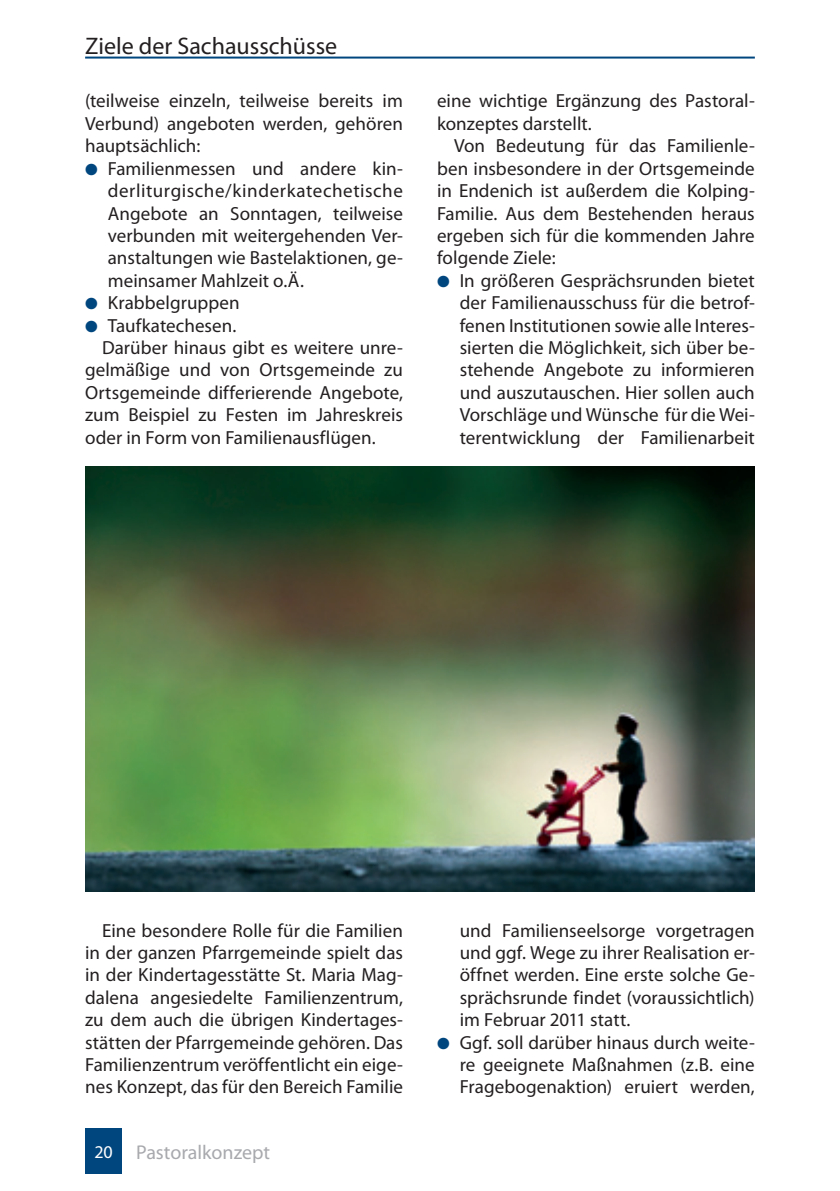
<style>
.page{position:relative;width:840px;height:1191px;background:#fff}
.page>*{position:absolute;margin:0;border:0;box-sizing:border-box;transform-origin:0 0}
.t1{font:24px "Myriad Pro";color:#231f20}
.t2{font:20px "Myriad Pro";color:#a8a9ad}
.t3{font:19px/22.4px "Myriad Pro";letter-spacing:.005em;color:#231f20;text-align:justify}
.s1{color:#00467e}
.s2{font-size:18px;color:#fff}
</style>
<div class="page">
<hr style="left:85px;top:57px;width:669px;height:2px;background:#00467e">
<div style="left:85px;top:1128px;width:37px;height:46px;background:#00467e"></div>
<img style="left:85px;top:467px;width:668px;height:424px">
<p class="t1" style="left:85px;top:31px;width:253px">Ziele der Sachausschüsse</p>
<p class="t3" style="left:85px;top:90px;width:319px">(teilweise einzeln, teilweise bereits im Verbund) angeboten werden, gehören hauptsächlich:</p>
<p class="t3" style="left:108px;top:157px;width:296px;text-indent:-23px"><span class="s1">●</span> Familienmessen und andere kin&shy;derliturgische/kinderkatechetische Angebote an Sonntagen, teilweise verbunden mit weitergehenden Ver&shy;anstaltungen wie Bastelaktionen, ge&shy;meinsamer Mahlzeit o.Ä.</p>
<p class="t3" style="left:85px;top:291px;width:156px"><span class="s1">●</span> Krabbelgruppen</p>
<p class="t3" style="left:85px;top:314px;width:153px"><span class="s1">●</span> Taufkatechesen.</p>
<p class="t3" style="left:102px;top:336px;width:302px">Darüber hinaus gibt es weitere unre-</p>
<p class="t3" style="left:85px;top:358px;width:319px">gelmäßige und von Ortsgemeinde zu</p>
<p class="t3" style="left:85px;top:381px;width:319px">Ortsgemeinde differierende Angebote,</p>
<p class="t3" style="left:85px;top:403px;width:319px">zum Beispiel zu Festen im Jahreskreis</p>
<p class="t3" style="left:85px;top:426px;width:292px">oder in Form von Familienausflügen.</p>
<p class="t3" style="left:437px;top:90px;width:319px">eine wichtige Ergänzung des Pastoral&shy;konzeptes darstellt.</p>
<p class="t3" style="left:437px;top:134px;width:319px;text-indent:17px">Von Bedeutung für das Familienle&shy;ben insbesondere in der Ortsgemeinde in Endenich ist außerdem die Kolping-Familie. Aus dem Bestehenden heraus ergeben sich für die kommenden Jahre folgende Ziele:</p>
<p class="t3" style="left:459px;top:269px;width:296px;text-indent:-23px"><span class="s1">●</span> In größeren Gesprächsrunden bietet der Familienausschuss für die betrof&shy;fenen Institutionen sowie alle Interes&shy;sierten die Möglichkeit, sich über be&shy;stehende Angebote zu informieren und auszutauschen. Hier sollen auch Vorschläge und Wünsche für die Wei&shy;terentwicklung der Familienarbeit</p>
<p class="t3" style="left:85px;top:918px;width:319px;text-indent:17px">Eine besondere Rolle für die Familien in der ganzen Pfarrgemeinde spielt das in der Kindertagesstätte St. Maria Mag&shy;dalena angesiedelte Familienzentrum, zu dem auch die übrigen Kindertages&shy;stätten der Pfarrgemeinde gehören. Das Familienzentrum veröffentlicht ein eige&shy;nes Konzept, das für den Bereich Familie</p>
<p class="t2" style="left:94px;top:1139px;width:177px"><span class="s2">20</span> Pastoralkonzept</p>
<p class="t3" style="left:459px;top:918px;width:296px">und Familienseelsorge vorgetragen und ggf. Wege zu ihrer Realisation er&shy;öffnet werden. Eine erste solche Ge&shy;sprächsrunde findet (voraussichtlich) im Februar 2011 statt.</p>
<p class="t3" style="left:459px;top:1030px;width:296px;text-indent:-23px"><span class="s1">●</span> Ggf. soll darüber hinaus durch weite&shy;re geeignete Maßnahmen (z.B. eine Fragebogenaktion) eruiert werden,</p>
</div>
